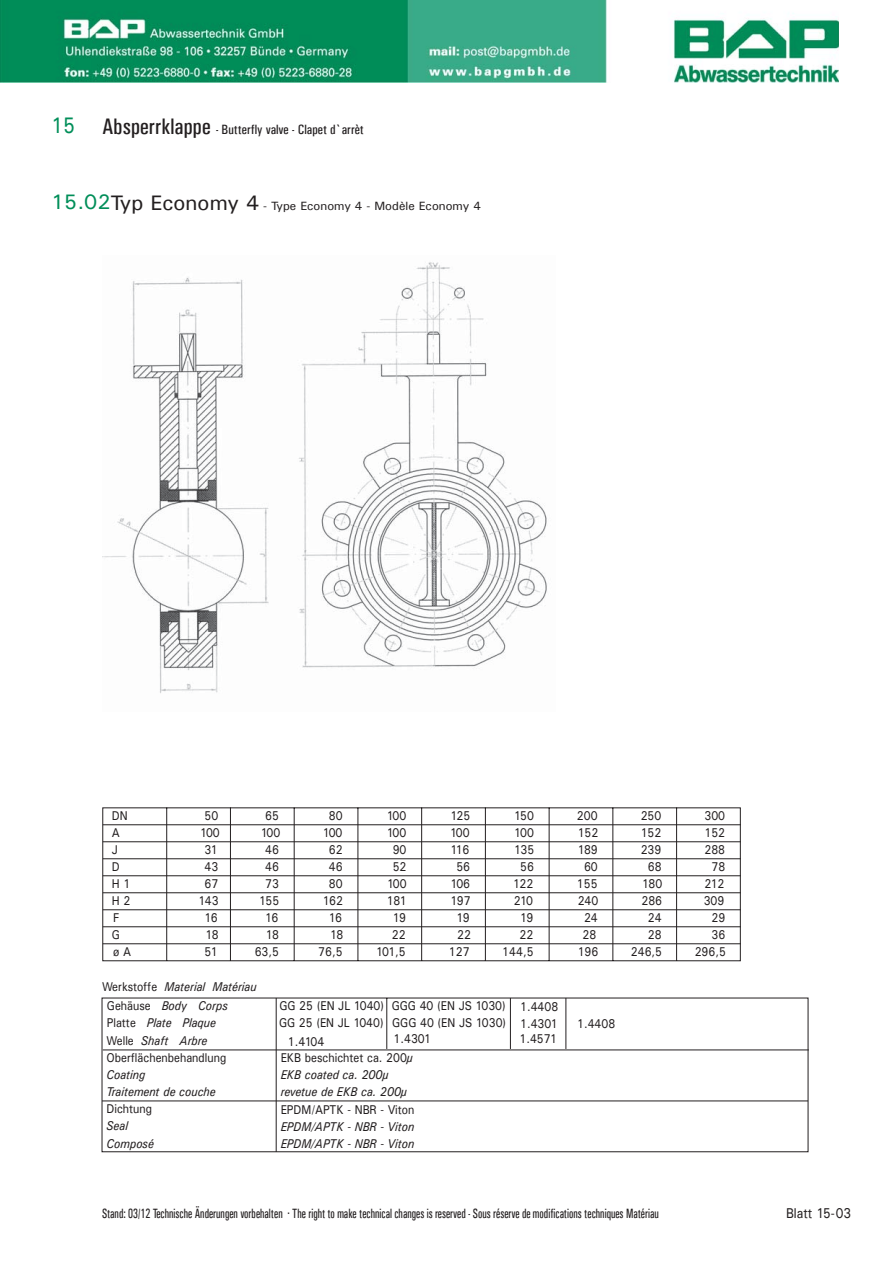
<style>
.page{position:relative;width:893px;height:1263px;background:#fff}
.page>*{position:absolute;margin:0;border:0;box-sizing:border-box;transform-origin:0 0}
.t1{font:14.25px "Univers";color:#231f20;scale:.86 1}
.t2{font:13.5px "Univers Condensed";color:#231f20;scale:.8 1}
.t3{font:13.5px "Univers Condensed";color:#231f20}
.t4{font:12.75px/17px "Univers";color:#231f20;text-align:right;scale:.86 1}
.t5{font:italic 12.75px/17.2px "Univers";color:#231f20;scale:.86 1}
.t6{font:12.75px/17px "Univers";letter-spacing:-.025em;color:#231f20;text-align:right;scale:.86 1}
.t7{font:12.75px/17px "Univers";letter-spacing:-.05em;color:#231f20;text-align:center;scale:.86 1}
.t8{font:12px "Univers";color:#231f20}
.s1{font-family:"Univers";font-size:22.5px;color:#008e59}
.s2{font-size:22.5px}
.s3{font-size:21px;color:#008e59}
.s4{font-size:21px}
.s5{font-style:normal}
</style>
<div class="page">
<img style="left:102px;top:262px;width:445px;height:431px">
<img style="left:0;top:0;width:839px;height:82px">
<hr style="left:103px;top:1050px;width:706px;height:1px;background:#231f20">
<svg style="left:102px;top:998px;width:706px;height:154px"></svg>
<hr style="left:510px;top:998px;width:1px;height:51px;background:#231f20">
<hr style="left:566px;top:998px;width:1px;height:51px;background:#231f20">
<svg style="left:102px;top:807px;width:639px;height:154px"></svg>
<hr style="left:103px;top:824px;width:638px;height:1px;background:#231f20">
<hr style="left:103px;top:841px;width:638px;height:1px;background:#231f20">
<hr style="left:103px;top:858px;width:638px;height:1px;background:#231f20">
<hr style="left:103px;top:875px;width:638px;height:1px;background:#231f20">
<hr style="left:103px;top:892px;width:638px;height:1px;background:#231f20">
<hr style="left:103px;top:909px;width:638px;height:1px;background:#231f20">
<hr style="left:103px;top:926px;width:638px;height:1px;background:#231f20">
<hr style="left:103px;top:943px;width:638px;height:1px;background:#231f20">
<p class="t3" style="left:51px;top:121px;width:314px"><span class="s1">15</span> <span class="s2">Absperrklappe</span> - Butterfly valve - Clapet d`arrèt</p>
<p class="t8" style="left:51px;top:198px;width:431px"><span class="s3">15.02</span><span class="s4">Typ Economy 4</span> - Type Economy 4 - Modèle Economy 4</p>
<p class="t4" style="left:112px;top:807px;width:23px;text-align:left">DN<br>A<br>J<br>D<br>H 1</p>
<p class="t4" style="left:112px;top:908px;width:24px;line-height:17.4px;text-align:left">F<br>G<br>ø A</p>
<p class="t4" style="left:112px;top:892px;width:23px">H 2</p>
<p class="t7" style="left:199px;top:807px;width:26px">50<br>100<br>31<br>43<br>67<br>143<br>16<br>18<br>51</p>
<p class="t4" style="left:255px;top:807px;width:31px">65<br>100<br>46<br>46<br>73<br>155<br>16<br>18<br>63,5</p>
<p class="t4" style="left:318px;top:807px;width:31px">80<br>100<br>62<br>46<br>80<br>162<br>16<br>18<br>76,5</p>
<p class="t6" style="left:376px;top:807px;width:37px">100<br>100<br>90<br>52<br>100<br>181<br>19<br>22<br>101,5</p>
<p class="t4" style="left:449px;top:807px;width:27px">125<br>100<br>116<br>56<br>106<br>197<br>19<br>22<br>127</p>
<p class="t4" style="left:502px;top:807px;width:39px">150<br>100<br>135<br>56<br>122<br>210<br>19<br>22<br>144,5</p>
<p class="t4" style="left:577px;top:807px;width:26px;text-align:center">200<br>152<br>189<br>60<br>155<br>240<br>24<br>28<br>196</p>
<p class="t4" style="left:631px;top:807px;width:38px">250<br>152<br>239<br>68<br>180<br>286<br>24<br>28<br>246,5</p>
<p class="t4" style="left:695px;top:807px;width:38px">300<br>152<br>288<br>78<br>212<br>309<br>29<br>36<br>296,5</p>
<p class="t5" style="left:107px;top:977px;width:176px;line-height:18.8px;text-indent:-5px"><span class="s5">Werkstoffe</span> Material Matériau<br><span class="s5">Gehäuse</span> Body Corps</p>
<p class="t5" style="left:107px;top:1014px;width:129px"><span class="s5">Platte</span> Plate Plaque</p>
<p class="t4" style="left:279px;top:997px;width:265px">GG 25 (EN JL 1040) GGG 40 (EN JS 1030)</p>
<p class="t4" style="left:279px;top:1014px;width:266px">GG 25 (EN JL 1040) GGG 40 (EN JS 1030)</p>
<p class="t4" style="left:520px;top:998px;width:46px;text-align:left">1.4408<br>1.4301</p>
<p class="t5" style="left:106px;top:1032px;width:119px"><span class="s5">Welle</span> Shaft Arbre</p>
<p class="t4" style="left:288px;top:1033px;width:44px">1.4104</p>
<p class="t4" style="left:393px;top:1030px;width:45px">1.4301</p>
<p class="t4" style="left:519px;top:1030px;width:45px">1.4571</p>
<p class="t4" style="left:107px;top:1049px;width:141px">Oberflächenbehandlung</p>
<p class="t5" style="left:107px;top:1066px;width:129px">Coating<br>Traitement de couche</p>
<p class="t4" style="left:106px;top:1100px;width:55px">Dichtung</p>
<p class="t5" style="left:106px;top:1117px;width:57px">Seal<br>Composé</p>
<p class="t4" style="left:281px;top:1049px;width:155px">EKB beschichtet ca. 200μ</p>
<p class="t5" style="left:281px;top:1066px;width:148px">EKB coated ca. 200μ revetue de EKB ca. 200μ</p>
<p class="t4" style="left:281px;top:1101px;width:157px">EPDM/APTK - NBR - Viton</p>
<p class="t5" style="left:281px;top:1118px;width:157px">EPDM/APTK - NBR - Viton<br>EPDM/APTK - NBR - Viton</p>
<p class="t4" style="left:577px;top:1015px;width:46px">1.4408</p>
<p class="t2" style="left:102px;top:1205px;width:698px">Stand: 03/12 Technische Änderungen vorbehalten · The right to make technical changes is reserved - Sous réserve de modifications techniques Matériau</p>
<p class="t1" style="left:786px;top:1205px;width:77px">Blatt 15-03</p>
</div>
